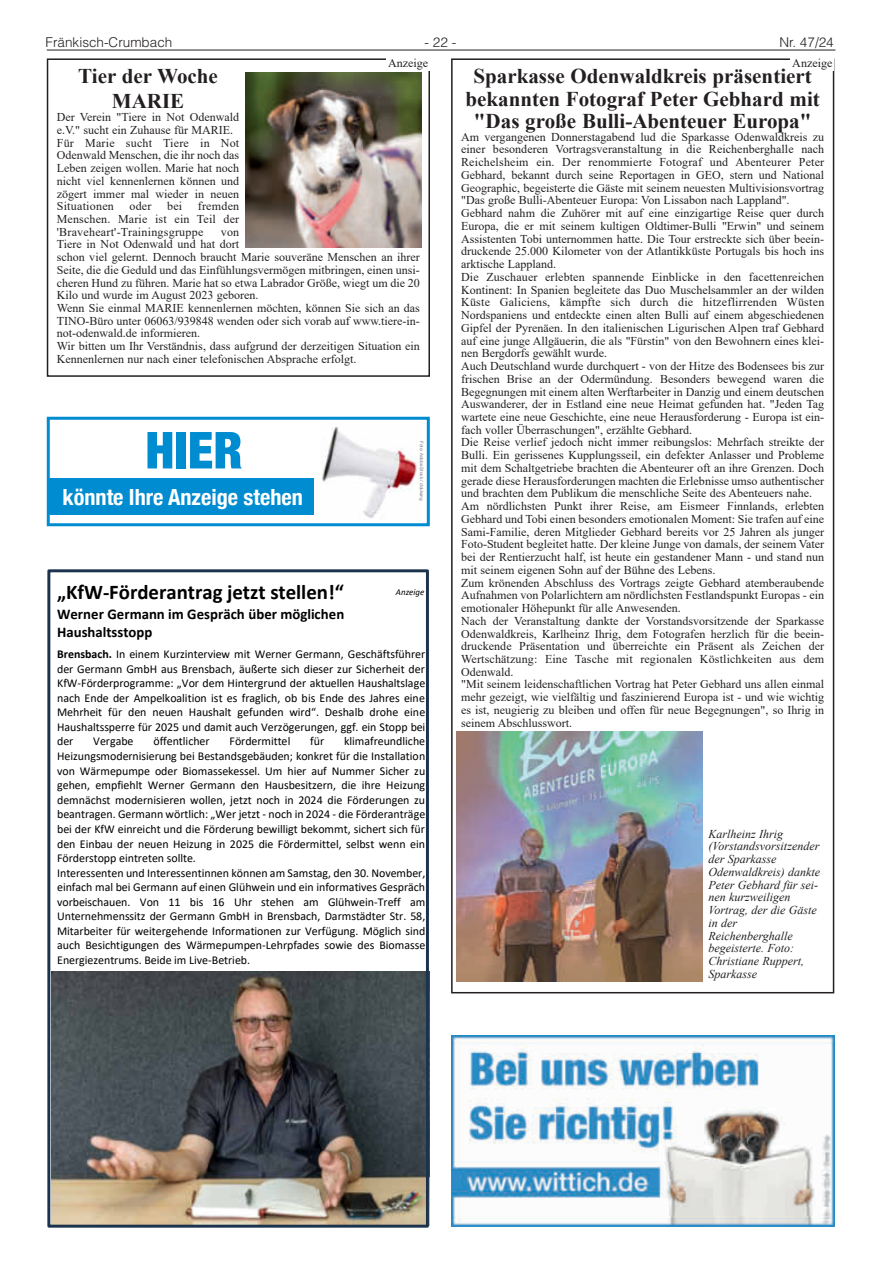
<style>
.page{position:relative;width:881px;height:1263px;background:#fff}
.page>*{position:absolute;margin:0;border:0;box-sizing:border-box;transform-origin:0 0}
.t1{font:900 condensed 51px "Helvetica Neue";color:#008cd0}
.t2{font:700 condensed 22.2px "Helvetica Neue";color:#fff}
.t3{font:700 21px/22.5px "Times New Roman";color:#231f20;text-align:center}
.t4{font:700 21px "Calibri";color:#000}
.t5{font:700 14.85px/18.1px "Calibri";color:#000}
.t6{font:300 13.5px "Helvetica LT";color:#231f20}
.t7{font:12px/12.8px "Times New Roman";color:#231f20}
.t8{font:12px/14.5px "Calibri";letter-spacing:-.005em;color:#000;text-align:justify}
.t9{font:italic 12px/12.8px "Times New Roman";color:#231f20}
.t10{font:italic 9px "Calibri";color:#000}
.t11{font:4.5px "Helvetica Neue";color:#787878}
.s1{font-weight:700}
</style>
<div class="page">
<hr style="left:47px;top:50px;width:788px;height:1px;background:#231f20">
<img style="left:456px;top:731px;width:246px;height:250px">
<img style="left:51px;top:972px;width:374px;height:252px">
<div style="left:47px;top:569px;width:382px;height:659px;border:3px solid #1c334e"></div>
<div style="left:47px;top:58px;width:382px;height:319px;border:1px solid #231f20"></div>
<div style="left:386px;top:58px;width:43px;height:13px;background:#fff"></div>
<img style="left:245px;top:72px;width:176px;height:176px">
<div style="left:47px;top:478px;width:267px;height:37px;background:#008cd0"></div>
<div style="left:47px;top:417px;width:382px;height:109px;border:3px solid #008cd0"></div>
<img style="left:322px;top:426px;width:98px;height:92px">
<img style="left:451px;top:1036px;width:382px;height:191px">
<p class="t6" style="left:45px;top:34px;width:128px">Fränkisch-Crumbach</p>
<p class="t6" style="left:424px;top:34px;width:33px">- 22 -</p>
<p class="t6" style="left:779px;top:34px;width:56px">Nr. 47/24</p>
<h3 class="t3" style="left:465px;top:64px;width:356px">Sparkasse Odenwaldkreis präsentiert bekannten Fotograf Peter Gebhard mit "Das große Bulli-Abenteuer Europa"</h3>
<p class="t7" style="left:461px;top:130px;width:364px">Am vergangenen Donnerstagabend lud die Sparkasse Odenwaldkreis zu einer besonderen Vortragsveranstaltung in die Reichenberghalle nach Reichelsheim ein. Der renommierte Fotograf und Abenteurer Peter Gebhard, bekannt durch seine Reportagen in GEO, stern und National Geographic, begeisterte die Gäste mit seinem neuesten Multivisionsvortrag "Das große Bulli-Abenteuer Europa: Von Lissabon nach Lappland".<br>Gebhard nahm die Zuhörer mit auf eine einzigartige Reise quer durch Europa, die er mit seinem kultigen Oldtimer-Bulli "Erwin" und seinem Assistenten Tobi unternommen hatte. Die Tour erstreckte sich über beein&shy;druckende 25.000 Kilometer von der Atlantikküste Portugals bis hoch ins arktische Lappland.<br>Die Zuschauer erlebten spannende Einblicke in den facettenreichen Kontinent: In Spanien begleitete das Duo Muschelsammler an der wilden Küste Galiciens, kämpfte sich durch die hitzeflirrenden Wüsten Nordspaniens und entdeckte einen alten Bulli auf einem abgeschiedenen Gipfel der Pyrenäen. In den italienischen Ligurischen Alpen traf Gebhard auf eine junge Allgäuerin, die als "Fürstin" von den Bewohnern eines klei&shy;nen Bergdorfs gewählt wurde.<br>Auch Deutschland wurde durchquert - von der Hitze des Bodensees bis zur frischen Brise an der Odermündung. Besonders bewegend waren die Begegnungen mit einem alten Werftarbeiter in Danzig und einem deutschen Auswanderer, der in Estland eine neue Heimat gefunden hat. "Jeden Tag wartete eine neue Geschichte, eine neue Herausforderung - Europa ist ein&shy;fach voller Überraschungen", erzählte Gebhard.<br>Die Reise verlief jedoch nicht immer reibungslos: Mehrfach streikte der Bulli. Ein gerissenes Kupplungsseil, ein defekter Anlasser und Probleme mit dem Schaltgetriebe brachten die Abenteurer oft an ihre Grenzen. Doch gerade diese Herausforderungen machten die Erlebnisse umso authentischer und brachten dem Publikum die menschliche Seite des Abenteuers nahe.<br>Am nördlichsten Punkt ihrer Reise, am Eismeer Finnlands, erlebten Gebhard und Tobi einen besonders emotionalen Moment: Sie trafen auf eine Sami-Familie, deren Mitglieder Gebhard bereits vor 25 Jahren als junger Foto-Student begleitet hatte. Der kleine Junge von damals, der seinem Vater bei der Rentierzucht half, ist heute ein gestandener Mann - und stand nun mit seinem eigenen Sohn auf der Bühne des Lebens.<br>Zum krönenden Abschluss des Vortrags zeigte Gebhard atemberaubende Aufnahmen von Polarlichtern am nördlichsten Festlandspunkt Europas - ein emotionaler Höhepunkt für alle Anwesenden.<br>Nach der Veranstaltung dankte der Vorstandsvorsitzende der Sparkasse Odenwaldkreis, Karlheinz Ihrig, dem Fotografen herzlich für die beein&shy;druckende Präsentation und überreichte ein Präsent als Zeichen der Wertschätzung: Eine Tasche mit regionalen Köstlichkeiten aus dem Odenwald.<br>"Mit seinem leidenschaftlichen Vortrag hat Peter Gebhard uns allen einmal mehr gezeigt, wie vielfältig und faszinierend Europa ist - und wie wichtig es ist, neugierig zu bleiben und offen für neue Begegnungen", so Ihrig in seinem Abschlusswort.</p>
<p class="t7" style="left:388px;top:56px;width:41px">Anzeige</p>
<p class="t7" style="left:792px;top:56px;width:41px">Anzeige</p>
<h3 class="t3" style="left:78px;top:63px;width:141px;line-height:25.5px">Tier der Woche<br>MARIE</h3>
<p class="t7" style="left:57px;top:110px;width:184px">Der Verein "Tiere in Not Odenwald e.V." sucht ein Zuhause für MARIE.<br>Für Marie sucht Tiere in Not<br>Odenwald Menschen, die ihr noch das<br>Leben zeigen wollen. Marie hat noch nicht viel kennenlernen können und zögert immer mal wieder in neuen<br>Situationen</p>
<p class="t7" style="left:57px;top:199px;width:184px;text-align:justify;text-indent:141px">fremden Menschen. Marie ist ein Teil der 'Braveheart'-Trainingsgruppe</p>
<p class="t7" style="left:129px;top:199px;width:24px">oder</p>
<p class="t7" style="left:167px;top:199px;width:17px">bei</p>
<p class="t7" style="left:57px;top:225px;width:364px;text-indent:164px">von<br>Tiere in Not Odenwald und hat dort<br>schon viel gelernt. Dennoch braucht Marie souveräne Menschen an ihrer Seite, die die Geduld und das Einfühlungsvermögen mitbringen, einen unsi&shy;cheren Hund zu führen. Marie hat so etwa Labrador Größe, wiegt um die 20<br>Kilo und wurde im August 2023 geboren.<br>Wenn Sie einmal MARIE kennenlernen möchten, können Sie sich an das TINO-Büro unter 06063/939848 wenden oder sich vorab auf www.tiere-in&shy;not-odenwald.de informieren.<br>Wir bitten um Ihr Verständnis, dass aufgrund der derzeitigen Situation ein Kennenlernen nur nach einer telefonischen Absprache erfolgt.</p>
<h1 class="t1" style="left:145px;top:419px;width:99px">HIER</h1>
<h2 class="t2" style="left:63px;top:479px;width:242px">könnte Ihre Anzeige stehen</h2>
<p class="t11" style="left:425px;top:441px;width:61px;rotate:90deg">Foto: Adobe Stock / ddukang</p>
<h3 class="t4" style="left:57px;top:577px;width:288px">„KfW-Förderantrag jetzt stellen!“</h3>
<p class="t5" style="left:57px;top:605px;width:288px">Werner Germann im Gespräch über möglichen<br>Haushaltsstopp</p>
<p class="t8" style="left:57px;top:646px;width:369px"><span class="s1">Brensbach.</span> In einem Kurzinterview mit Werner Germann, Geschäftsführer der Germann GmbH aus Brensbach, äußerte sich dieser zur Sicherheit der KfW-Förderprogramme: „Vor dem Hintergrund der aktuellen Haushaltslage nach Ende der Ampelkoalition ist es fraglich, ob bis Ende des Jahres eine Mehrheit für den neuen Haushalt gefunden wird“. Deshalb drohe eine Haushaltssperre für 2025 und damit auch Verzögerungen, ggf. ein Stopp bei der</p>
<p class="t10" style="left:396px;top:586px;width:30px">Anzeige</p>
<p class="t8" style="left:57px;top:734px;width:369px;text-align:left;text-indent:287px">klimafreundliche Heizungsmodernisierung bei Bestandsgebäuden; konkret für die Installation von Wärmepumpe oder Biomassekessel. Um hier auf Nummer Sicher zu gehen, empfiehlt Werner Germann den Hausbesitzern, die ihre Heizung demnächst modernisieren wollen, jetzt noch in 2024 die Förderungen zu beantragen. Germann wörtlich: „Wer jetzt - noch in 2024 - die Förderanträge bei der KfW einreicht und die Förderung bewilligt bekommt, sichert sich für den Einbau der neuen Heizung in 2025 die Fördermittel, selbst wenn ein Förderstopp eintreten sollte.<br>Interessenten und Interessentinnen können am Samstag, den 30. November, einfach mal bei Germann auf einen Glühwein und ein informatives Gespräch vorbeischauen. Von 11 bis 16 Uhr stehen am Glühwein-Treff am Unternehmenssitz der Germann GmbH in Brensbach, Darmstädter Str. 58, Mitarbeiter für weitergehende Informationen zur Verfügung. Möglich sind auch Besichtigungen des Wärmepumpen-Lehrpfades sowie des Biomasse Energiezentrums. Beide im Live-Betrieb.</p>
<p class="t8" style="left:93px;top:734px;width:42px">Vergabe</p>
<p class="t8" style="left:153px;top:734px;width:58px">öffentlicher</p>
<p class="t8" style="left:229px;top:734px;width:62px">Fördermittel</p>
<p class="t8" style="left:310px;top:734px;width:15px">für</p>
<p class="t9" style="left:708px;top:827px;width:113px">Karlheinz Ihrig (Vorstandsvorsitzender der Sparkasse<br>Odenwaldkreis) dankte<br>Peter Gebhard für sei&shy;nen kurzweiligen<br>Vortrag, der die Gäste in der<br>Reichenberghalle begeisterte. Foto:<br>Christiane Ruppert,<br>Sparkasse</p>
</div>
